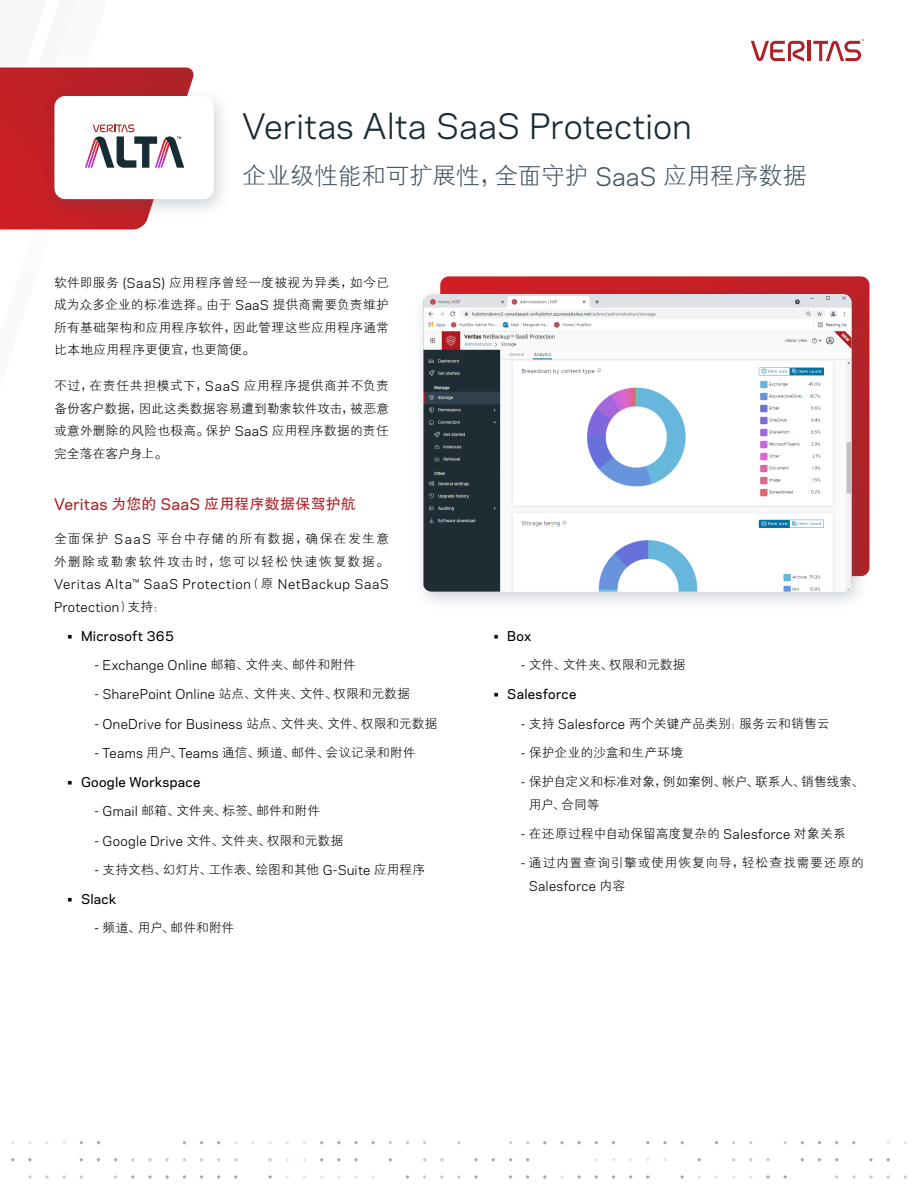
<style>
.page{position:relative;width:918px;height:1188px;background:#fff}
.page>*{position:absolute;margin:0;border:0;box-sizing:border-box;transform-origin:0 0}
.Headline{font:33px "Polaris";color:#182c35}
.Subhead{font:24px "FZXH1 JW GB1 0";letter-spacing:-.01em;color:#425563}
.Paragraph_Title{font:15px "FZHTJW GB1 0";letter-spacing:.005em;color:#ab2328}
.Bullets_dash{font:12.75px/22.5px "FZXH1 JW GB1 0";letter-spacing:.005em;color:#000}
.Body_Copy{font:12.75px/22.5px "FZXH1 JW GB1 0";letter-spacing:.015em;color:#000;text-align:justify}
.Body_Copy-2{font:12.75px/22.8px "Polaris";letter-spacing:.05em;color:#000;text-align:justify}
.Bullets_dash-2{font:12.75px "Polaris";letter-spacing:.025em;color:#000}
.t1{font:500 12.75px "Polaris";letter-spacing:.025em;color:#000}
.Bullets_dash-3{font:12.75px/23.5px "FZXH1 JW GB1 0";letter-spacing:.065em;color:#000}
.s1{font-family:"Polaris"}
.s2{font-family:"Polaris";font-weight:500}
.s3{font-family:"FZXH1 JW GB1 0"}
</style>
<div class="page">
<div style="left:43px;top:87px;width:190px;height:133px;background:#425563;opacity:.25"></div>
<div style="left:54px;top:96px;width:160px;height:103px;background:#fff;border-radius:11px"></div>
<svg style="left:0;top:67px;width:195px;height:163px"></svg>
<hr style="left:808px;top:41px;width:3px;height:20px;background:#ab2328">
<svg style="left:751px;top:41px;width:54px;height:21px"></svg>
<svg style="left:813px;top:39px;width:51px;height:22px"></svg>
<svg style="left:783px;top:1175px;width:4px;height:4px"></svg>
<svg style="left:766px;top:1158px;width:4px;height:4px"></svg>
<svg style="left:766px;top:1175px;width:4px;height:4px"></svg>
<svg style="left:749px;top:1158px;width:4px;height:4px"></svg>
<svg style="left:714px;top:1141px;width:5px;height:4px"></svg>
<svg style="left:697px;top:1158px;width:4px;height:4px"></svg>
<svg style="left:680px;top:1141px;width:4px;height:4px"></svg>
<svg style="left:680px;top:1175px;width:4px;height:4px"></svg>
<svg style="left:663px;top:1141px;width:4px;height:4px"></svg>
<svg style="left:646px;top:1141px;width:4px;height:4px"></svg>
<svg style="left:646px;top:1175px;width:4px;height:4px"></svg>
<svg style="left:629px;top:1175px;width:4px;height:4px"></svg>
<svg style="left:611px;top:1141px;width:5px;height:4px"></svg>
<svg style="left:611px;top:1175px;width:5px;height:4px"></svg>
<svg style="left:594px;top:1175px;width:4px;height:4px"></svg>
<svg style="left:577px;top:1141px;width:4px;height:4px"></svg>
<svg style="left:577px;top:1175px;width:4px;height:4px"></svg>
<svg style="left:560px;top:1141px;width:4px;height:4px"></svg>
<svg style="left:560px;top:1175px;width:4px;height:4px"></svg>
<svg style="left:543px;top:1141px;width:4px;height:4px"></svg>
<svg style="left:543px;top:1175px;width:4px;height:4px"></svg>
<svg style="left:526px;top:1158px;width:4px;height:4px"></svg>
<svg style="left:526px;top:1175px;width:4px;height:4px"></svg>
<svg style="left:508px;top:1141px;width:5px;height:4px"></svg>
<svg style="left:508px;top:1158px;width:5px;height:4px"></svg>
<svg style="left:508px;top:1175px;width:5px;height:4px"></svg>
<svg style="left:491px;top:1158px;width:4px;height:4px"></svg>
<svg style="left:474px;top:1158px;width:4px;height:4px"></svg>
<svg style="left:474px;top:1175px;width:4px;height:4px"></svg>
<svg style="left:457px;top:1141px;width:4px;height:4px"></svg>
<svg style="left:457px;top:1175px;width:4px;height:4px"></svg>
<svg style="left:440px;top:1158px;width:4px;height:4px"></svg>
<svg style="left:440px;top:1175px;width:4px;height:4px"></svg>
<svg style="left:423px;top:1175px;width:4px;height:4px"></svg>
<svg style="left:405px;top:1141px;width:5px;height:4px"></svg>
<svg style="left:405px;top:1175px;width:5px;height:4px"></svg>
<svg style="left:388px;top:1158px;width:4px;height:4px"></svg>
<svg style="left:371px;top:1141px;width:4px;height:4px"></svg>
<svg style="left:354px;top:1141px;width:4px;height:4px"></svg>
<svg style="left:354px;top:1158px;width:4px;height:4px"></svg>
<svg style="left:354px;top:1175px;width:4px;height:4px"></svg>
<svg style="left:337px;top:1141px;width:4px;height:4px"></svg>
<svg style="left:337px;top:1158px;width:4px;height:4px"></svg>
<svg style="left:320px;top:1158px;width:4px;height:4px"></svg>
<svg style="left:268px;top:1158px;width:4px;height:4px"></svg>
<svg style="left:268px;top:1175px;width:4px;height:4px"></svg>
<svg style="left:234px;top:1158px;width:4px;height:4px"></svg>
<svg style="left:234px;top:1175px;width:4px;height:4px"></svg>
<svg style="left:217px;top:1175px;width:4px;height:4px"></svg>
<svg style="left:199px;top:1141px;width:5px;height:4px"></svg>
<svg style="left:199px;top:1158px;width:5px;height:4px"></svg>
<svg style="left:199px;top:1175px;width:5px;height:4px"></svg>
<svg style="left:182px;top:1175px;width:4px;height:4px"></svg>
<svg style="left:165px;top:1158px;width:4px;height:4px"></svg>
<svg style="left:165px;top:1175px;width:4px;height:4px"></svg>
<svg style="left:148px;top:1158px;width:4px;height:4px"></svg>
<svg style="left:148px;top:1175px;width:4px;height:4px"></svg>
<svg style="left:131px;top:1158px;width:4px;height:4px"></svg>
<svg style="left:131px;top:1175px;width:4px;height:4px"></svg>
<svg style="left:114px;top:1158px;width:4px;height:4px"></svg>
<svg style="left:114px;top:1175px;width:4px;height:4px"></svg>
<svg style="left:96px;top:1141px;width:5px;height:4px"></svg>
<svg style="left:96px;top:1158px;width:5px;height:4px"></svg>
<svg style="left:79px;top:1158px;width:4px;height:4px"></svg>
<svg style="left:79px;top:1175px;width:4px;height:4px"></svg>
<svg style="left:62px;top:1175px;width:4px;height:4px"></svg>
<svg style="left:45px;top:1175px;width:4px;height:4px"></svg>
<svg style="left:28px;top:1158px;width:4px;height:4px"></svg>
<svg style="left:28px;top:1175px;width:4px;height:4px"></svg>
<svg style="left:11px;top:1158px;width:4px;height:4px"></svg>
<svg style="left:903px;top:1175px;width:4px;height:4px"></svg>
<svg style="left:886px;top:1158px;width:4px;height:4px"></svg>
<svg style="left:886px;top:1175px;width:4px;height:4px"></svg>
<svg style="left:869px;top:1158px;width:4px;height:4px"></svg>
<svg style="left:869px;top:1175px;width:4px;height:4px"></svg>
<svg style="left:852px;top:1141px;width:4px;height:4px"></svg>
<svg style="left:852px;top:1175px;width:4px;height:4px"></svg>
<svg style="left:835px;top:1158px;width:4px;height:4px"></svg>
<svg style="left:835px;top:1175px;width:4px;height:4px"></svg>
<svg style="left:817px;top:1141px;width:5px;height:4px"></svg>
<svg style="left:817px;top:1158px;width:5px;height:4px"></svg>
<svg style="left:800px;top:1158px;width:4px;height:4px"></svg>
<svg style="left:440px;top:276px;width:430px;height:294px;background:#cc3136"></svg>
<div style="left:411px;top:285px;width:458px;height:327px;background:#425563;opacity:.25"></div>
<img style="left:423px;top:294px;width:429px;height:298px">
<p class="Headline" style="left:242px;top:101px;width:451px">Veritas Alta SaaS Protection</p>
<p class="Subhead" style="left:242px;top:163px;width:566px">企业级性能和可扩展性，全面守护 <span class="s1">SaaS</span> 应用程序数据</p>
<p class="Body_Copy" style="left:54px;top:271px;width:336px">软件即服务 <span class="s1">(SaaS)</span> 应用程序曾经一度被视为异类，如今已成为众多企业的标准选择。由于 <span class="s1">SaaS</span> 提供商需要负责维护所有基础架构和应用程序软件，因此管理这些应用程序通常比本地应用程序更便宜，也更简便。</p>
<p class="Body_Copy" style="left:54px;top:375px;width:336px">不过，在责任共担模式下，<span class="s1">SaaS</span> 应用程序提供商并不负责备份客户数据，因此这类数据容易遭到勒索软件攻击，被恶意或意外删除的风险也极高。保护 <span class="s1">SaaS</span> 应用程序数据的责任完全落在客户身上。</p>
<p class="Paragraph_Title" style="left:54px;top:496px;width:303px"><span class="s2">Veritas</span> 为您的 <span class="s2">SaaS</span> 应用程序数据保驾护航</p>
<p class="Body_Copy-2" style="left:54px;top:526px;width:336px"><span class="s3">全面保护</span> SaaS <span class="s3">平台中存储的所有数据，确保在发生意外删除或勒索软件攻击时，您可以轻松快速恢复数据。</span>Veritas Alta™ SaaS Protection<span class="s3">（原</span> NetBackup SaaS Protection<span class="s3">）支持：</span></p>
<p class="t1" style="left:68px;top:626px;width:108px">• Microsoft 365</p>
<p class="Bullets_dash-2" style="left:94px;top:656px;width:263px">- Exchange Online <span class="s3">邮箱、文件夹、邮件和附件</span></p>
<p class="Bullets_dash-2" style="left:94px;top:685px;width:317px">- SharePoint Online <span class="s3">站点、文件夹、文件、权限和元数据</span></p>
<p class="Bullets_dash-2" style="left:94px;top:714px;width:345px">- OneDrive for Business <span class="s3">站点、文件夹、文件、权限和元数据</span></p>
<p class="Bullets_dash" style="left:94px;top:741px;width:322px"><span class="s1">- Teams</span> 用户、<span class="s1">Teams</span> 通信、频道、邮件、会议记录和附件</p>
<p class="t1" style="left:68px;top:773px;width:134px">• Google Workspace</p>
<p class="Bullets_dash" style="left:94px;top:800px;width:227px"><span class="s1">- Gmail</span> 邮箱、文件夹、标签、邮件和附件</p>
<p class="Bullets_dash" style="left:94px;top:829px;width:251px"><span class="s1">- Google Drive</span> 文件、文件夹、权限和元数据</p>
<p class="Bullets_dash" style="left:94px;top:858px;width:332px"><span class="s1">-</span> 支持文档、幻灯片、工作表、绘图和其他 <span class="s1">G-Suite</span> 应用程序</p>
<p class="t1" style="left:68px;top:890px;width:50px">• Slack</p>
<p class="Bullets_dash" style="left:94px;top:917px;width:141px"><span class="s1">-</span> 频道、用户、邮件和附件</p>
<p class="t1" style="left:494px;top:626px;width:39px">• Box</p>
<p class="Bullets_dash" style="left:521px;top:654px;width:166px"><span class="s1">-</span> 文件、文件夹、权限和元数据</p>
<p class="t1" style="left:494px;top:685px;width:84px">• Salesforce</p>
<p class="Bullets_dash" style="left:521px;top:712px;width:310px"><span class="s1">-</span> 支持 <span class="s1">Salesforce</span> 两个关键产品类别：服务云和销售云</p>
<p class="Bullets_dash" style="left:521px;top:741px;width:164px"><span class="s1">-</span> 保护企业的沙盒和生产环境</p>
<p class="Bullets_dash" style="left:529px;top:771px;width:337px;text-indent:-8px"><span class="s1">-</span> 保护自定义和标准对象，例如案例、帐户、联系人、销售线索、用户、合同等</p>
<p class="Bullets_dash" style="left:521px;top:822px;width:327px"><span class="s1">-</span> 在还原过程中自动保留高度复杂的 <span class="s1">Salesforce</span> 对象关系</p>
<p class="Bullets_dash-3" style="left:529px;top:851px;width:337px;text-indent:-8px"><span class="s1">-</span> 通过内置查询引擎或使用恢复向导，轻松查找需要还原的<br><span class="s1">Salesforce</span> 内容</p>
</div>
